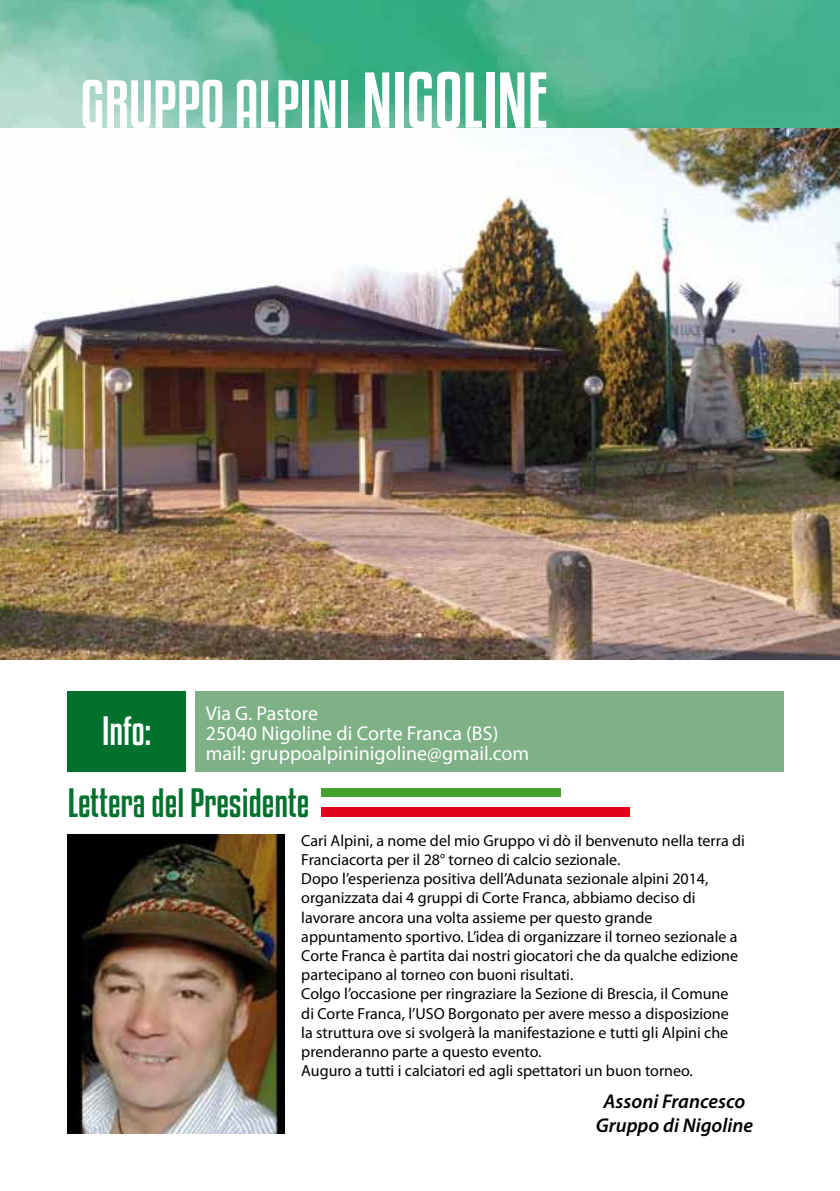
<style>
.page{position:relative;width:840px;height:1191px;background:#fff}
.page>*{position:absolute;margin:0;border:0;box-sizing:border-box;transform-origin:0 0}
.t1{font:60px "Kenyan Coffee Rg";color:#fff}
.t2{font:36px "Kenyan Coffee Rg";color:#00722d}
.t3{font:36px "Kenyan Coffee Rg";color:#fff}
.t4{font:20px/20px "Myriad Pro";color:#fff}
.t5{font:italic 600 20px/24px "Myriad Pro";color:#000;text-align:center}
.t6{font:16px/19.2px "Myriad Pro";color:#000}
.s1{font-size:70px}
</style>
<div class="page">
<img style="left:0;top:0;width:836px;height:129px">
<img style="left:836px;top:0;width:3px;height:129px">
<img style="left:68px;top:834px;width:217px;height:299px">
<img style="left:0;top:129px;width:839px;height:531px">
<div style="left:195px;top:691px;width:587px;height:80px;background:#7fb187"></div>
<div style="left:68px;top:691px;width:118px;height:80px;background:#00722d"></div>
<div style="left:321px;top:788px;width:239px;height:9px;background:#44a12b"></div>
<div style="left:321px;top:807px;width:308px;height:9px;background:#e2001a"></div>
<h1 class="t1" style="left:81px;top:64px;width:468px">GRUPPO ALPINI <span class="s1">NIGOLINE</span></h1>
<h2 class="t3" style="left:102px;top:707px;width:51px">Info:</h2>
<p class="t4" style="left:206px;top:703px;width:325px">Via G. Pastore<br>25040 Nigoline di Corte Franca (BS) mail: gruppoalpininigoline@gmail.com</p>
<h2 class="t2" style="left:68px;top:778px;width:243px">Lettera del Presidente</h2>
<p class="t6" style="left:301px;top:830px;width:445px">Cari Alpini, a nome del mio Gruppo vi dò il benvenuto nella terra di Franciacorta per il 28° torneo di calcio sezionale.<br>Dopo l’esperienza positiva dell’Adunata sezionale alpini 2014, organizzata dai 4 gruppi di Corte Franca, abbiamo deciso di lavorare ancora una volta assieme per questo grande appuntamento sportivo. L’idea di organizzare il torneo sezionale a Corte Franca è partita dai nostri giocatori che da qualche edizione partecipano al torneo con buoni risultati.<br>Colgo l’occasione per ringraziare la Sezione di Brescia, il Comune di Corte Franca, l’USO Borgonato per avere messo a disposizione<br>la struttura ove si svolgerà la manifestazione e tutti gli Alpini che prenderanno parte a questo evento.<br>Auguro a tutti i calciatori ed agli spettatori un buon torneo.</p>
<p class="t5" style="left:595px;top:1088px;width:159px">Assoni Francesco<br>Gruppo di Nigoline</p>
</div>
